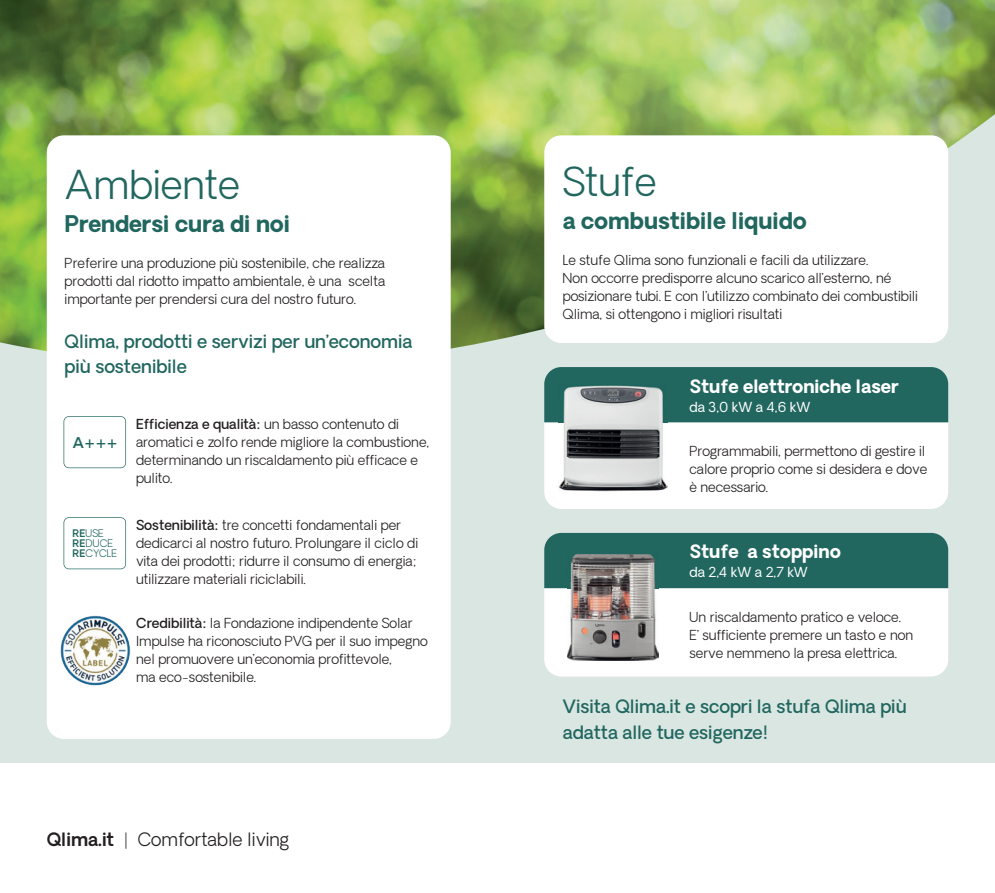
<style>
.page{position:relative;width:995px;height:893px;background:#fff}
.page>*{position:absolute;margin:0;border:0;box-sizing:border-box;transform-origin:0 0}
.t1{font:300 39px "Oakes Grotesk";color:#21675f}
.t2{font:700 22.5px "Oakes Grotesk";color:#21675f}
.t3{font:500 18px/25.5px "Oakes Grotesk";color:#21675f}
.t4{font:700 18px "Oakes Grotesk";color:#fff}
.t5{font:300 18px "Oakes Grotesk";color:#231f20}
.t6{font:600 14.55px "Oakes Grotesk";color:#21675f}
.t7{font:300 13.5px/18px "Oakes Grotesk";color:#231f20}
.t8{font:13.5px "Oakes Grotesk";color:#fff}
.t9{font:300 10.2px/9.6px "Oakes Grotesk";color:#21675f}
.s1{font-weight:600}
.s2{font-weight:500}
</style>
<div class="page">
<div style="left:0;top:0;width:995px;height:763px;background:#dae6e2"></div>
<img style="left:0;top:0;width:995px;height:351px">
<div style="left:47px;top:135px;width:404px;height:604px;background:#fff;border-radius:17px"></div>
<div style="left:544px;top:135px;width:404px;height:208px;background:#fff;border-radius:17px"></div>
<img style="left:60px;top:616px;width:70px;height:69px;border-radius:35px">
<svg style="left:64px;top:416px;width:62px;height:52px"></svg>
<svg style="left:64px;top:517px;width:62px;height:52px"></svg>
<div style="left:544px;top:588px;width:404px;height:88px;background:#fff"></div>
<svg style="left:544px;top:367px;width:404px;height:142px;background:#a6c2bf"></svg>
<div style="left:544px;top:533px;width:404px;height:55px;background:#21675f"></div>
<img style="left:559px;top:384px;width:109px;height:108px">
<img style="left:567px;top:554px;width:91px;height:107px">
<h1 class="t1" style="left:65px;top:160px;width:177px">Ambiente</h1>
<h2 class="t2" style="left:65px;top:209px;width:227px">Prendersi cura di noi</h2>
<p class="t7" style="left:65px;top:255px;width:322px;text-align:justify">Preferire una produzione più sostenibile, che realizza prodotti dal ridotto impatto ambientale, è una scelta importante per prendersi cura del nostro futuro.</p>
<h3 class="t3" style="left:65px;top:329px;width:349px">Qlima, prodotti e servizi per un’economia più sostenibile</h3>
<p class="t6" style="left:73px;top:433px;width:46px">A+++</p>
<p class="t9" style="left:72px;top:529px;width:46px"><span class="s1">RE</span>USE<br><span class="s1">RE</span>DUCE<br><span class="s1">RE</span>CYCLE</p>
<p class="t7" style="left:136px;top:415px;width:295px"><span class="s2">Efficienza e qualità:</span> un basso contenuto di aromatici e zolfo rende migliore la combustione, determinando un riscaldamento più efficace e pulito.</p>
<p class="t7" style="left:136px;top:516px;width:284px"><span class="s2">Sostenibilità:</span> tre concetti fondamentali per dedicarci al nostro futuro. Prolungare il ciclo di vita dei prodotti; ridurre il consumo di energia; utilizzare materiali riciclabili.</p>
<p class="t7" style="left:136px;top:615px;width:293px"><span class="s2">Credibilità:</span> la Fondazione indipendente Solar Impulse ha riconosciuto PVG per il suo impegno nel promuovere un’economia profittevole,<br>ma eco-sostenibile.</p>
<h3 class="t5" style="left:47px;top:828px;width:244px"><span class="s1">Qlima.it</span> | Comfortable living</h3>
<h1 class="t1" style="left:563px;top:157px;width:95px">Stufe</h1>
<h2 class="t2" style="left:563px;top:206px;width:246px">a combustibile liquido</h2>
<p class="t7" style="left:563px;top:251px;width:357px">Le stufe Qlima sono funzionali e facili da utilizzare.<br>Non occorre predisporre alcuno scarico all’esterno, né posizionare tubi. E con l’utilizzo combinato dei combustibili Qlima, si ottengono i migliori risultati</p>
<h3 class="t4" style="left:689px;top:374px;width:211px">Stufe elettroniche laser</h3>
<p class="t8" style="left:689px;top:398px;width:122px">da 3,0 kW a 4,6 kW</p>
<p class="t7" style="left:689px;top:442px;width:239px">Programmabili, permettono di gestire il calore proprio come si desidera e dove è necessario.</p>
<h3 class="t4" style="left:689px;top:540px;width:153px">Stufe a stoppino</h3>
<p class="t8" style="left:689px;top:564px;width:120px">da 2,4 kW a 2,7 kW</p>
<p class="t7" style="left:689px;top:608px;width:225px">Un riscaldamento pratico e veloce.<br>E’ sufficiente premere un tasto e non serve nemmeno la presa elettrica.</p>
<h3 class="t3" style="left:563px;top:695px;width:345px">Visita Qlima.it e scopri la stufa Qlima più adatta alle tue esigenze!</h3>
</div>
